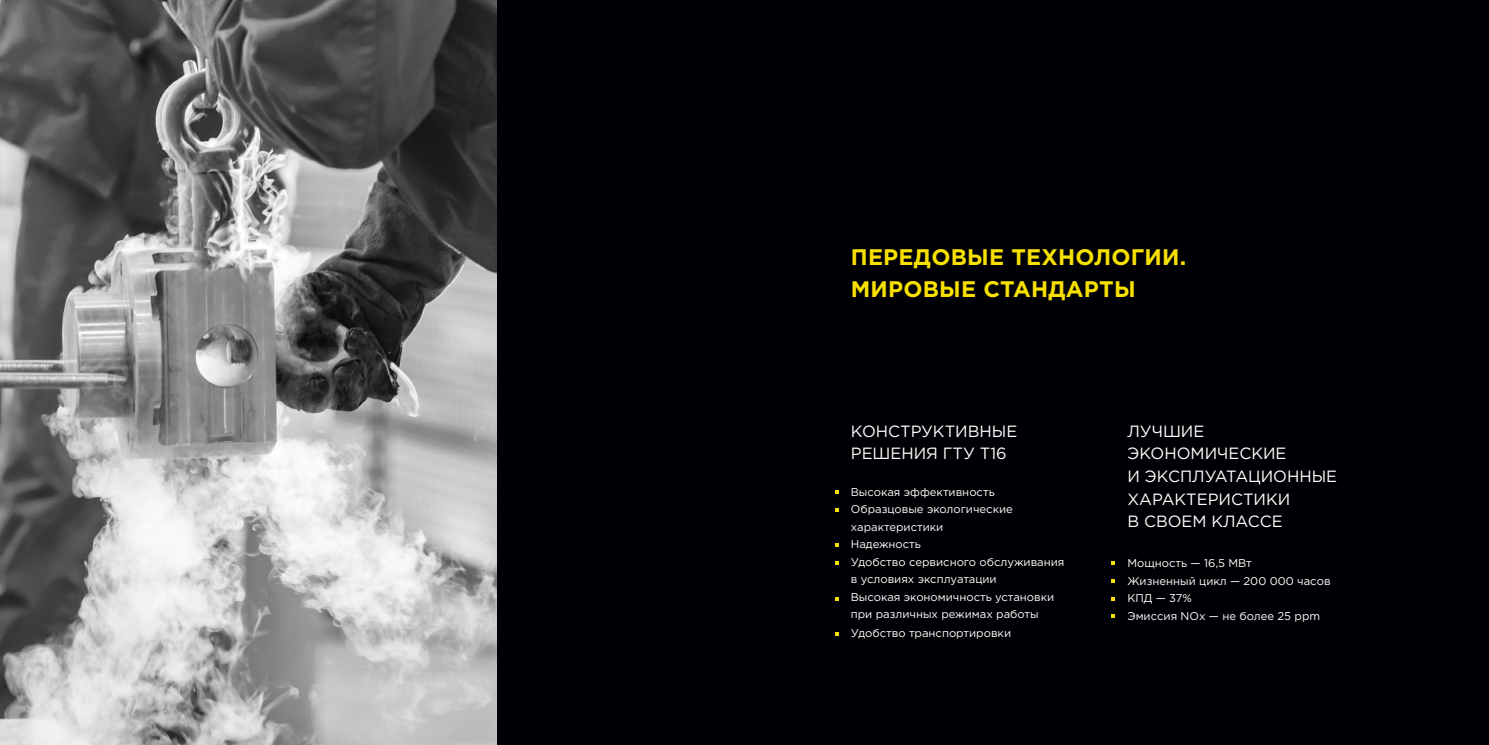
<style>
.page{position:relative;width:1489px;height:745px;background:#fff}
.page>*{position:absolute;margin:0;border:0;box-sizing:border-box;transform-origin:0 0}
.t1{font:700 22.5px/32.5px "Gotham Pro";letter-spacing:.01em;color:#f8e100}
.t2{font:16.25px/22.5px "Gotham Pro";color:#fff}
.t3{font:11.25px/17.5px "Gotham Pro";color:#fff}
</style>
<div class="page">
<div style="left:0;top:0;width:1488px;height:744px;background:#000004"></div>
<svg style="left:835px;top:543px;width:3px;height:4px"></svg>
<img style="left:0;top:0;width:496px;height:744px">
<h1 class="t1" style="left:850px;top:240px;width:337px">ПЕРЕДОВЫЕ ТЕХНОЛОГИИ.<br>МИРОВЫЕ СТАНДАРТЫ</h1>
<h2 class="t2" style="left:850px;top:419px;width:168px">КОНСТРУКТИВНЫЕ<br>РЕШЕНИЯ ГТУ Т16</h2>
<p class="t3" style="left:850px;top:482px;width:215px">Высокая эффективность<br>Образцовые экологические характеристики<br>Надежность<br>Удобство сервисного обслуживания в условиях эксплуатации<br>Высокая экономичность установки при различных режимах работы</p>
<p class="t3" style="left:850px;top:624px;width:162px">Удобство транспортировки</p>
<h2 class="t2" style="left:1127px;top:419px;width:211px">ЛУЧШИЕ<br>ЭКОНОМИЧЕСКИЕ<br>И ЭКСПЛУАТАЦИОННЫЕ<br>ХАРАКТЕРИСТИКИ<br>В СВОЕМ КЛАССЕ</h2>
<p class="t3" style="left:1127px;top:554px;width:205px">Мощность — 16,5 МВт<br>Жизненный цикл — 200 000 часов<br>КПД — 37%<br>Эмиссия NOx — не более 25 ppm</p>
</div>
